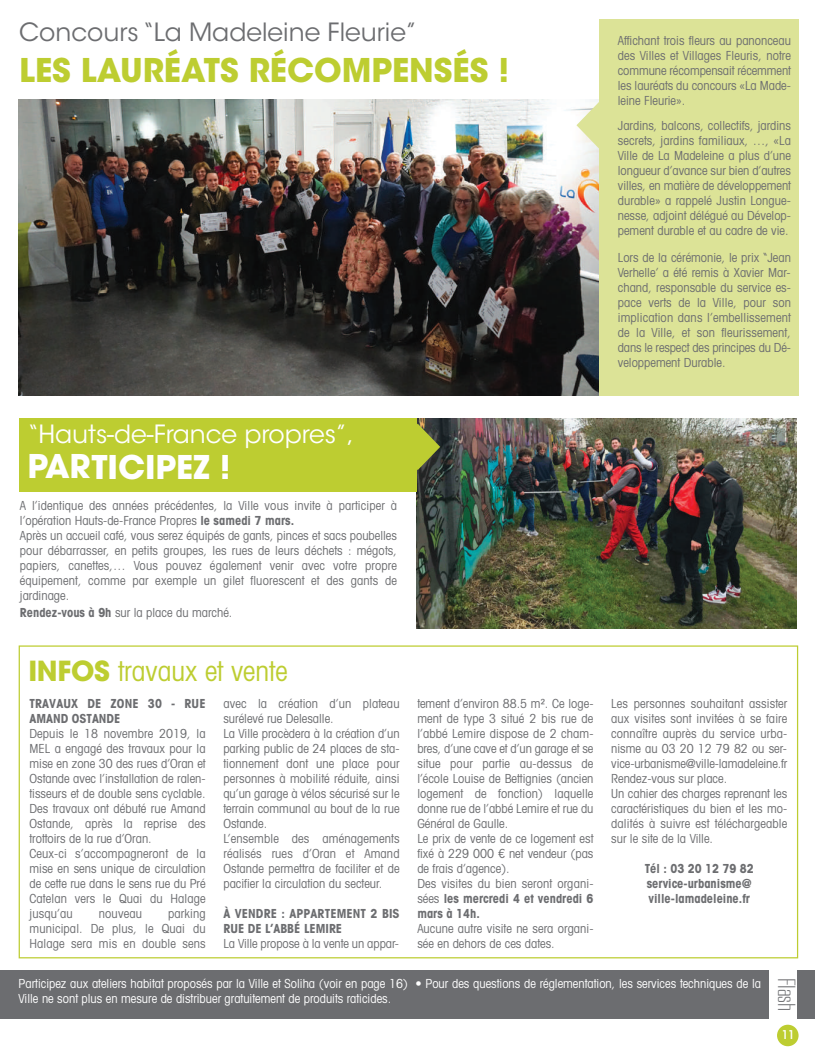
<style>
.page{position:relative;width:815px;height:1063px;background:#fff}
.page>*{position:absolute;margin:0;border:0;box-sizing:border-box;transform-origin:0 0}
.t1{font:700 32.5px "ITC Avant Garde Std";color:#bdcd31}
.t2{font:700 32.5px "Avant Garde";color:#fff}
.t3{font:condensed 27.5px "Avant Garde LT";color:#bdcd31}
.t4{font:25px "ITC Avant Garde Std";color:#6c6d70}
.t5{font:25px "ITC Avant Garde Std";color:#fff}
.t6{font:300 24.5px "RB No 2";color:#6c6d70}
.t7{font:condensed 12.5px/15px "Avant Garde LT";color:#6c6d70}
.t8{font:condensed 12.5px/15px "Avant Garde LT";color:#fff}
.t9{font:700 condensed 12.5px/15px "Avant Garde LT";color:#6c6d70}
.t10{font:600 condensed 12px "ITC Avant Garde Std";color:#fff}
.s1{font-weight:700}
.s2{font-family:"ITC Avant Garde Std";font-weight:700;font-stretch:normal}
</style>
<div class="page">
<div style="left:777px;top:1025px;width:22px;height:21px;background:#bdcd31;border-radius:50%"></div>
<div style="left:599px;top:19px;width:199px;height:376px;background:#dce397"></div>
<img style="left:19px;top:100px;width:580px;height:295px">
<div style="left:0;top:970px;width:815px;height:49px;background:#6c6d70"></div>
<div style="left:769px;top:969px;width:28px;height:51px;background:#fff"></div>
<svg style="left:576px;top:102px;width:23px;height:46px"></svg>
<img style="left:416px;top:419px;width:380px;height:209px">
<div style="left:19px;top:419px;width:397px;height:73px;background:#bdcd31"></div>
<svg style="left:416px;top:424px;width:24px;height:46px"></svg>
<h3 class="t4" style="left:19px;top:22px;width:399px">Concours “La Madeleine Fleurie”</h3>
<h1 class="t1" style="left:19px;top:58px;width:492px">LES LAURÉATS RÉCOMPENSÉS !</h1>
<p class="t7" style="left:618px;top:35px;width:175px;text-align:justify">Affichant trois fleurs au panonceau des Villes et Villages Fleuris, notre commune récompensait récemment les lauréats du concours «La Made&shy;leine Fleurie».</p>
<p class="t7" style="left:618px;top:120px;width:175px;text-align:justify">Jardins, balcons, collectifs, jardins secrets, jardins familiaux, …, «La Ville de La Madeleine a plus d’une longueur d’avance sur bien d’autres villes, en matière de développement durable» a rappelé Justin Longue&shy;nesse, adjoint délégué au Dévelop&shy;pement durable et au cadre de vie.</p>
<p class="t7" style="left:618px;top:251px;width:175px;text-align:justify">Lors de la cérémonie, le prix “Jean Verhelle’ a été remis à Xavier Mar&shy;chand, responsable du service es&shy;pace verts de la Ville, pour son implication dans l’embellissement de la Ville, et son fleurissement, dans le respect des principes du Dé&shy;veloppement Durable.</p>
<h3 class="t5" style="left:28px;top:425px;width:328px">“Hauts-de-France propres”,</h3>
<h1 class="t2" style="left:28px;top:455px;width:204px">PARTICIPEZ !</h1>
<p class="t7" style="left:20px;top:499px;width:379px">A l’identique des années précédentes, la Ville vous invite à participer à l’opération Hauts-de-France Propres <span class="s1">le samedi 7 mars.<br></span>Après un accueil café, vous serez équipés de gants, pinces et sacs poubelles pour débarrasser, en petits groupes, les rues de leurs déchets : mégots, papiers, canettes,… Vous pouvez également venir avec votre propre équipement, comme par exemple un gilet fluorescent et des gants de jardinage.</p>
<p class="t7" style="left:20px;top:606px;width:214px"><span class="s1">Rendez-vous à 9h</span> sur la place du marché.</p>
<h2 class="t3" style="left:28px;top:661px;width:261px"><span class="s2">INFOS</span> travaux et vente</h2>
<p class="t9" style="left:29px;top:697px;width:178px">TRAVAUX DE ZONE 30 - RUE<br>AMAND OSTANDE</p>
<p class="t7" style="left:29px;top:727px;width:178px">Depuis le 18 novembre 2019, la<br>MEL a engagé des travaux pour la mise en zone 30 des rues d’Oran et<br>Ostande avec l’installation de ralen&shy;tisseurs et de double sens cyclable.<br>Des travaux ont débuté rue Amand<br>Ostande, après la reprise des trottoirs de la rue d’Oran.<br>Ceux-ci s’accompagneront de la mise en sens unique de circulation de cette rue dans le sens rue du Pré<br>Catelan vers le Quai du Halage jusqu’au</p>
<p class="t7" style="left:30px;top:907px;width:178px;text-align:justify;text-indent:139px">parking municipal. De plus, le Quai du Halage sera mis en double sens</p>
<p class="t7" style="left:99px;top:907px;width:45px">nouveau</p>
<p class="t7" style="left:223px;top:697px;width:178px">avec la création d’un plateau surélevé rue Delesalle.<br>La Ville procèdera à la création d’un parking public de 24 places de sta&shy;tionnement dont une place pour personnes à mobilité réduite, ainsi qu’un garage à vélos sécurisé sur le terrain communal au bout de la rue<br>Ostande.<br>L’ensemble des aménagements réalisés rues d’Oran et Amand<br>Ostande permettra de faciliter et de pacifier la circulation du secteur.</p>
<p class="t9" style="left:223px;top:907px;width:178px">À VENDRE : APPARTEMENT 2 BIS<br>RUE DE L’ABBÉ LEMIRE</p>
<p class="t7" style="left:223px;top:937px;width:177px">La Ville propose à la vente un appar-</p>
<p class="t7" style="left:417px;top:697px;width:178px">tement d’environ 88.5 m². Ce loge&shy;ment de type 3 situé 2 bis rue de l’abbé Lemire dispose de 2 cham&shy;bres, d’une cave et d’un garage et se situe pour partie au-dessus de l’école Louise de Bettignies (ancien logement de fonction) laquelle donne rue de l’abbé Lemire et rue du<br>Général de Gaulle.<br>Le prix de vente de ce logement est fixé à 229 000 € net vendeur (pas de frais d’agence).<br>Des visites du bien seront organi&shy;sées <span class="s1">les mercredi 4 et vendredi 6 mars à 14h.</span></p>
<p class="t7" style="left:417px;top:922px;width:178px">Aucune autre visite ne sera organi&shy;sée en dehors de ces dates.</p>
<p class="t7" style="left:611px;top:697px;width:178px">Les personnes souhaitant assister aux visites sont invitées à se faire connaître auprès du service urba&shy;nisme au 03 20 12 79 82 ou ser&shy;vice-urbanisme@ville-lamadeleine.fr<br>Rendez-vous sur place.<br>Un cahier des charges reprenant les caractéristiques du bien et les mo&shy;dalités à suivre est téléchargeable sur le site de la Ville.</p>
<p class="t9" style="left:645px;top:862px;width:111px">Tél : 03 20 12 79 82 service-urbanisme@ ville-lamadeleine.fr</p>
<p class="t8" style="left:19px;top:977px;width:744px">Participez aux ateliers habitat proposés par la Ville et Soliha (voir en page 16) • Pour des questions de réglementation, les services techniques de la<br>Ville ne sont plus en mesure de distribuer gratuitement de produits raticides.</p>
<h3 class="t6" style="left:795px;top:978px;width:35px;rotate:90deg">Flash</h3>
<p class="t10" style="left:782px;top:1030px;width:14px">11</p>
</div>
